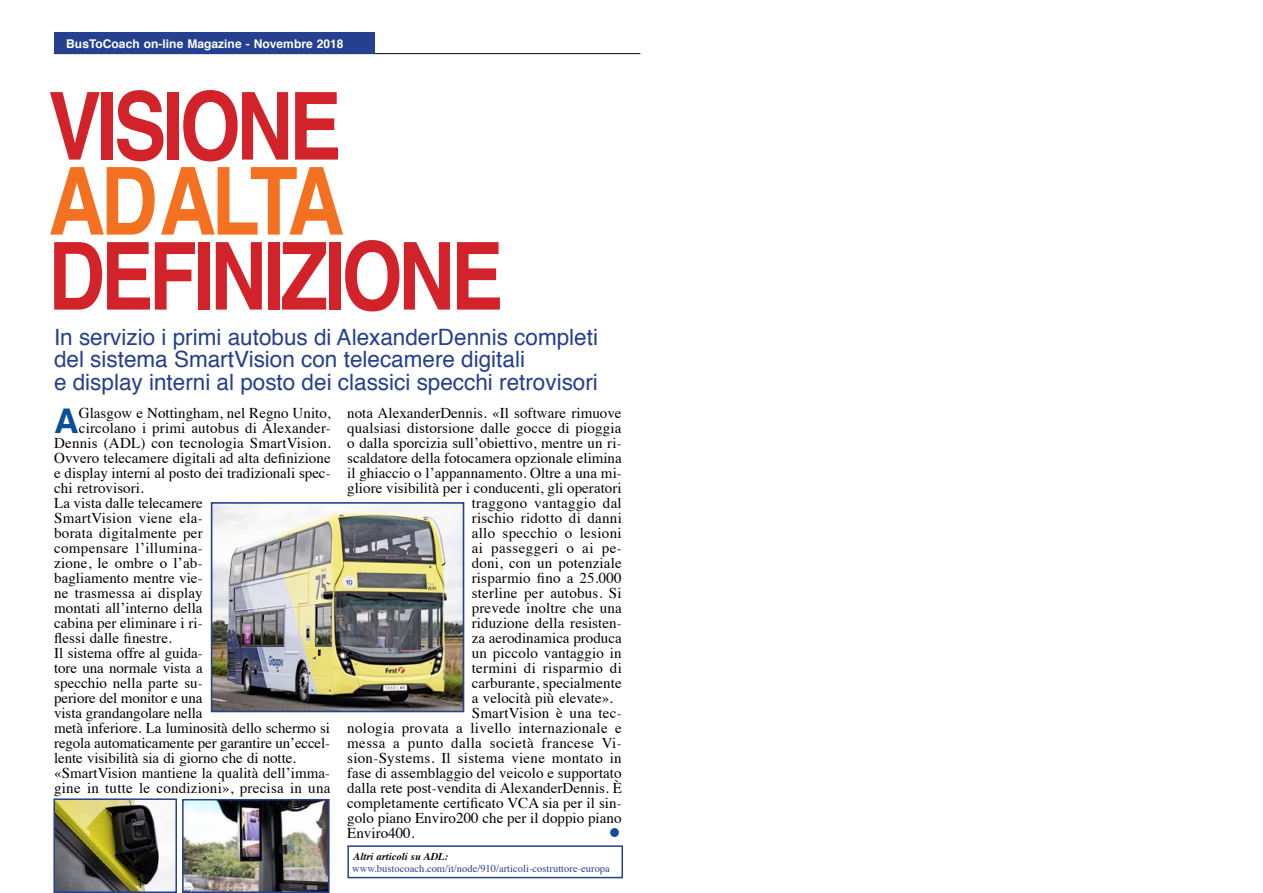
<style>
.page{position:relative;width:1263px;height:893px;background:#fff}
.page>*{position:absolute;margin:0;border:0;box-sizing:border-box;transform-origin:0 0}
.Paragraph_Style_2{font:700 93.75px "Helvetica";letter-spacing:-.055em;color:#d2232a;scale:.84 1}
.Paragraph_Style_2-2{font:700 93.75px "Helvetica";letter-spacing:-.09em;color:#f37121;scale:.84 1}
.corpo_testo_cap{font:700 34.05px "Helvetica";color:#0a4f97}
.corpo_testo{font:30px "Symbol";color:#0d5097}
.sommario{font:22.5px/22.5px "Helvetica";color:#25408f}
.corpo_testo-2{font:15px/15px "Times";color:#000;text-align:justify}
.corpo_testo_cap-2{font:15px "Times";color:#000}
.corpo_testo-3{font:15px "Times";letter-spacing:.02em;color:#000}
.corpo_testo-4{font:15px "Times";letter-spacing:.03em;color:#000}
.Testatina{font:700 12px "Helvetica";letter-spacing:.005em;color:#fff}
.corpo_testo-5{font:10.5px "Times";color:#25408f}
.corpo_testo-6{font:italic 700 10.5px "Times";color:#000}
</style>
<div class="page">
<hr style="left:54px;top:53px;width:586px;height:1px;background:#000">
<div style="left:54px;top:33px;width:321px;height:21px;background:#25408f"></div>
<img style="left:214px;top:505px;width:247px;height:204px">
<div style="left:211px;top:502px;width:253px;height:210px;border:2px solid #25408f"></div>
<img style="left:56px;top:801px;width:118px;height:89px">
<div style="left:53px;top:798px;width:124px;height:95px;border:2px solid #25408f"></div>
<img style="left:185px;top:802px;width:142px;height:88px">
<div style="left:182px;top:799px;width:148px;height:94px;border:2px solid #25408f"></div>
<div style="left:347px;top:845px;width:276px;height:33px;border:2px solid #25408f"></div>
<p class="Testatina" style="left:66px;top:34px;width:279px">BusToCoach on-line Magazine - Novembre 2018</p>
<p class="Paragraph_Style_2" style="left:48px;top:51px;width:350px">VISIONE</p>
<p class="Paragraph_Style_2-2" style="left:48px;top:126px;width:354px">AD ALTA</p>
<p class="Paragraph_Style_2" style="left:48px;top:201px;width:543px">DEFINIZIONE</p>
<p class="sommario" style="left:54px;top:326px;width:545px">In servizio i primi autobus di AlexanderDennis completi del sistema SmartVision con telecamere digitali</p>
<p class="sommario" style="left:54px;top:371px;width:545px">e display interni al posto dei classici specchi retrovisori</p>
<p class="corpo_testo_cap" style="left:54px;top:393px;width:26px">A</p>
<p class="corpo_testo_cap-2" style="left:79px;top:399px;width:253px">Glasgow e Nottingham, nel Regno Unito,</p>
<p class="corpo_testo_cap-2" style="left:79px;top:414px;width:253px">circolano i primi autobus di Alexander-</p>
<p class="corpo_testo_cap-2" style="left:54px;top:429px;width:278px">Dennis (ADL) con tecnologia SmartVision.</p>
<p class="corpo_testo_cap-2" style="left:54px;top:444px;width:278px">Ovvero telecamere digitali ad alta definizione</p>
<p class="corpo_testo_cap-2" style="left:54px;top:459px;width:278px">e display interni al posto dei tradizionali spec-</p>
<p class="corpo_testo_cap-2" style="left:54px;top:474px;width:91px">chi retrovisori.</p>
<p class="corpo_testo-2" style="left:54px;top:494px;width:150px">La vista dalle telecamere SmartVision viene ela&shy;borata digitalmente per compensare l’illumina&shy;zione, le ombre o l’ab&shy;bagliamento mentre vie&shy;ne trasmessa ai display montati all’interno della cabina per eliminare i ri&shy;flessi dalle finestre.</p>
<p class="corpo_testo-2" style="left:54px;top:644px;width:277px;text-align:left">Il sistema offre al guida-<br>tore una normale vista a<br>specchio nella parte su-<br>periore del monitor e una<br>vista grandangolare nella<br>metà inferiore. La luminosità dello schermo si regola automaticamente per garantire un’eccel&shy;lente visibilità sia di giorno che di notte.</p>
<p class="corpo_testo-2" style="left:54px;top:764px;width:278px">«SmartVision mantiene la qualità dell’imma&shy;gine in tutte le condizioni», precisa in una</p>
<p class="corpo_testo-2" style="left:347px;top:404px;width:276px">nota AlexanderDennis. «Il software rimuove</p>
<p class="corpo_testo-2" style="left:347px;top:419px;width:276px">qualsiasi distorsione dalle gocce di pioggia</p>
<p class="corpo_testo-2" style="left:347px;top:434px;width:276px">o dalla sporcizia sull’obiettivo, mentre un ri-</p>
<p class="corpo_testo-2" style="left:347px;top:449px;width:276px">scaldatore della fotocamera opzionale elimina</p>
<p class="corpo_testo-2" style="left:347px;top:464px;width:276px">il ghiaccio o l’appannamento. Oltre a una mi-</p>
<p class="corpo_testo-2" style="left:347px;top:479px;width:276px">gliore visibilità per i conducenti, gli operatori</p>
<p class="corpo_testo-3" style="left:472px;top:489px;width:152px">traggono vantaggio dal</p>
<p class="corpo_testo-2" style="left:472px;top:509px;width:152px">rischio ridotto di danni</p>
<p class="corpo_testo-3" style="left:472px;top:519px;width:151px">allo specchio o lesioni</p>
<p class="corpo_testo-4" style="left:472px;top:534px;width:151px">ai passeggeri o ai pe-</p>
<p class="corpo_testo-2" style="left:472px;top:554px;width:152px">doni, con un potenziale</p>
<p class="corpo_testo-2" style="left:472px;top:569px;width:151px">risparmio fino a 25.000</p>
<p class="corpo_testo-2" style="left:472px;top:584px;width:151px">sterline per autobus. Si</p>
<p class="corpo_testo-2" style="left:472px;top:599px;width:151px">prevede inoltre che una</p>
<p class="corpo_testo-2" style="left:472px;top:614px;width:151px">riduzione della resisten-</p>
<p class="corpo_testo-2" style="left:472px;top:629px;width:151px">za aerodinamica produca</p>
<p class="corpo_testo-2" style="left:472px;top:644px;width:151px">un piccolo vantaggio in</p>
<p class="corpo_testo-3" style="left:472px;top:654px;width:152px">termini di risparmio di</p>
<p class="corpo_testo-2" style="left:472px;top:674px;width:151px">carburante, specialmente</p>
<p class="corpo_testo-2" style="left:472px;top:689px;width:143px">a velocità più elevate».</p>
<p class="corpo_testo-2" style="left:347px;top:704px;width:276px;text-indent:125px">SmartVision è una tec&shy;nologia provata a livello internazionale e messa a punto dalla società francese Vi&shy;sion-Systems. Il sistema viene montato in fase di assemblaggio del veicolo e supportato dalla rete post-vendita di AlexanderDennis. È completamente certificato VCA sia per il sin&shy;golo piano Enviro200 che per il doppio piano Enviro400.</p>
<p class="corpo_testo" style="left:608px;top:819px;width:15px">•</p>
<p class="corpo_testo-6" style="left:353px;top:846px;width:96px">Altri articoli su ADL:</p>
<p class="corpo_testo-5" style="left:352px;top:858px;width:259px">www.bustocoach.com/it/node/910/articoli-costruttore-europa</p>
</div>
